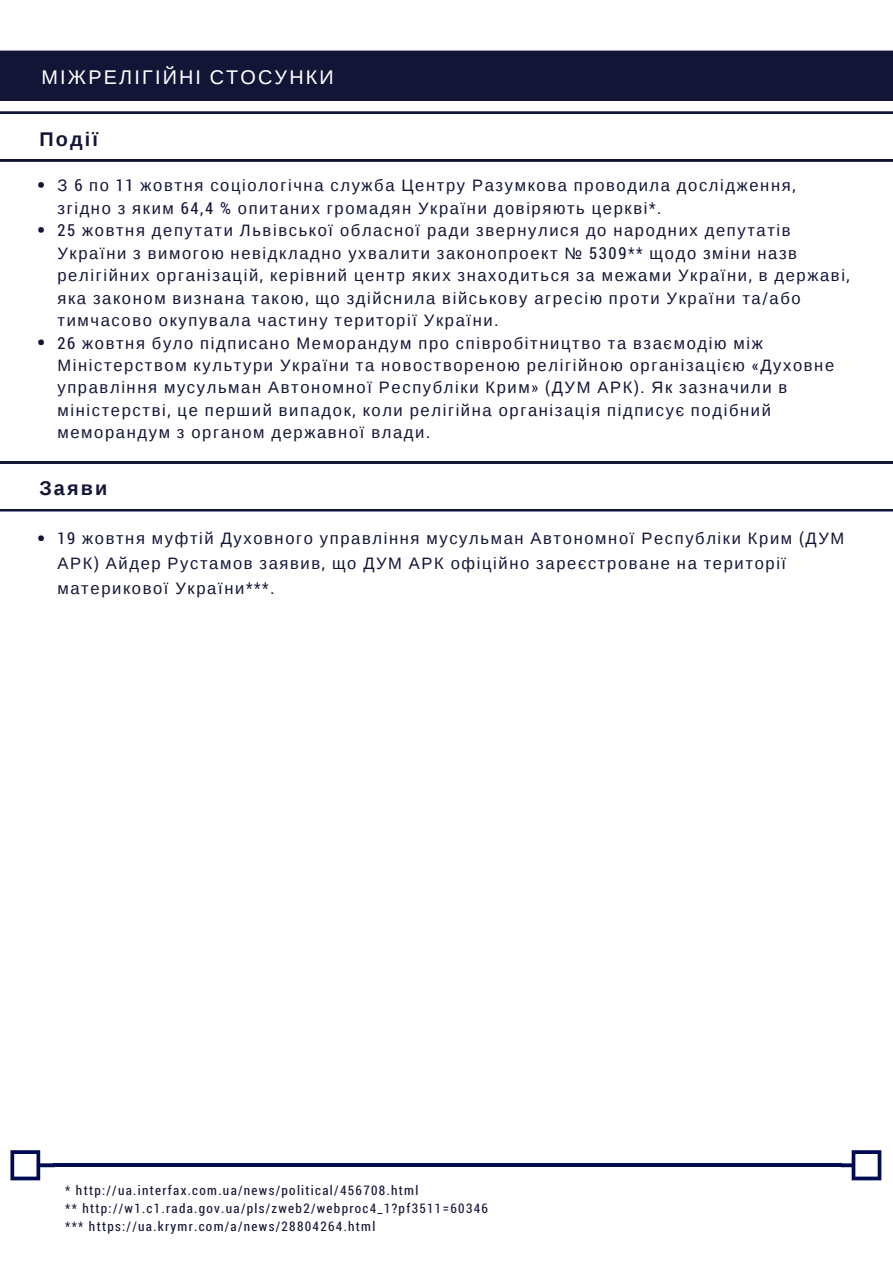
<style>
.page{position:relative;width:893px;height:1263px;background:#fff}
.page>*{position:absolute;margin:0;border:0;box-sizing:border-box;transform-origin:0 0}
.t1{font:19.8px "Liberation Sans";letter-spacing:.11em;color:#fff}
.t2{font:700 19.8px "Liberation Sans";letter-spacing:.11em;color:#131537}
.t3{font:16.5px/22.5px "Liberation Sans";letter-spacing:.1em;color:#131537}
.t4{font:13.2px/18px "Roboto Condensed";letter-spacing:.1em;color:#131537}
.s1{font-family:"Roboto Condensed"}
</style>
<div class="page">
<div style="left:0;top:51px;width:892px;height:50px;background:#131537"></div>
<hr style="left:0;top:159px;width:892px;height:3px;background:#131537">
<hr style="left:0;top:111px;width:892px;height:3px;background:#131537">
<svg style="left:38px;top:182px;width:6px;height:6px"></svg>
<svg style="left:38px;top:227px;width:6px;height:6px"></svg>
<svg style="left:38px;top:339px;width:6px;height:6px"></svg>
<hr style="left:53px;top:1163px;width:788px;height:4px;background:#000b52">
<svg style="left:840px;top:1150px;width:41px;height:30px"></svg>
<svg style="left:10px;top:1150px;width:45px;height:30px"></svg>
<hr style="left:0;top:509px;width:892px;height:2px;background:#131537">
<hr style="left:0;top:461px;width:892px;height:2px;background:#131537">
<svg style="left:38px;top:535px;width:6px;height:6px"></svg>
<p class="t1" style="left:42px;top:66px;width:294px">МІЖРЕЛІГІЙНІ СТОСУНКИ</p>
<p class="t2" style="left:39px;top:128px;width:60px">Події</p>
<p class="t3" style="left:57px;top:174px;width:793px">З <span class="s1">6</span> по <span class="s1">11</span> жовтня соціологічна служба Центру Разумкова проводила дослідження<span class="s1">, </span>згідно з яким <span class="s1">64,4 %</span> опитаних громадян України довіряють церкві<span class="s1">*.<br>25</span> жовтня депутати Львівської обласної ради звернулися до народних депутатів України з вимогою невідкладно ухвалити законопроект № <span class="s1">5309**</span> щодо зміни назв релігійних організацій<span class="s1">,</span> керівний центр яких знаходиться за межами України<span class="s1">,</span> в державі<span class="s1">, </span>яка законом визнана такою<span class="s1">,</span> що здійснила військову агресію проти України та<span class="s1">/</span>або тимчасово окупувала частину території України<span class="s1">.<br>26</span> жовтня було підписано Меморандум про співробітництво та взаємодію між Міністерством культури України та новоствореною релігійною організацією <span class="s1">«</span>Духовне управління мусульман Автономної Республіки Крим<span class="s1">» (</span>ДУМ АРК<span class="s1">).</span> Як зазначили в міністерстві<span class="s1">,</span> це перший випадок<span class="s1">,</span> коли релігійна організація підписує подібний меморандум з органом державної влади<span class="s1">.</span></p>
<p class="t2" style="left:39px;top:477px;width:70px">Заяви</p>
<p class="t3" style="left:57px;top:526px;width:788px;line-height:24.8px"><span class="s1">19</span> жовтня муфтій Духовного управління мусульман Автономної Республіки Крим <span class="s1">(</span>ДУМ<br>АРК<span class="s1">)</span> Айдер Рустамов заявив<span class="s1">,</span> що ДУМ АРК офіційно зареєстроване на території материкової України<span class="s1">***.</span></p>
<p class="t4" style="left:65px;top:1181px;width:424px">* http://ua.interfax.com.ua/news/political/456708.html<br>** http://w1.c1.rada.gov.ua/pls/zweb2/webproc4_1?pf3511=60346 *** https://ua.krymr.com/a/news/28804264.html</p>
</div>
